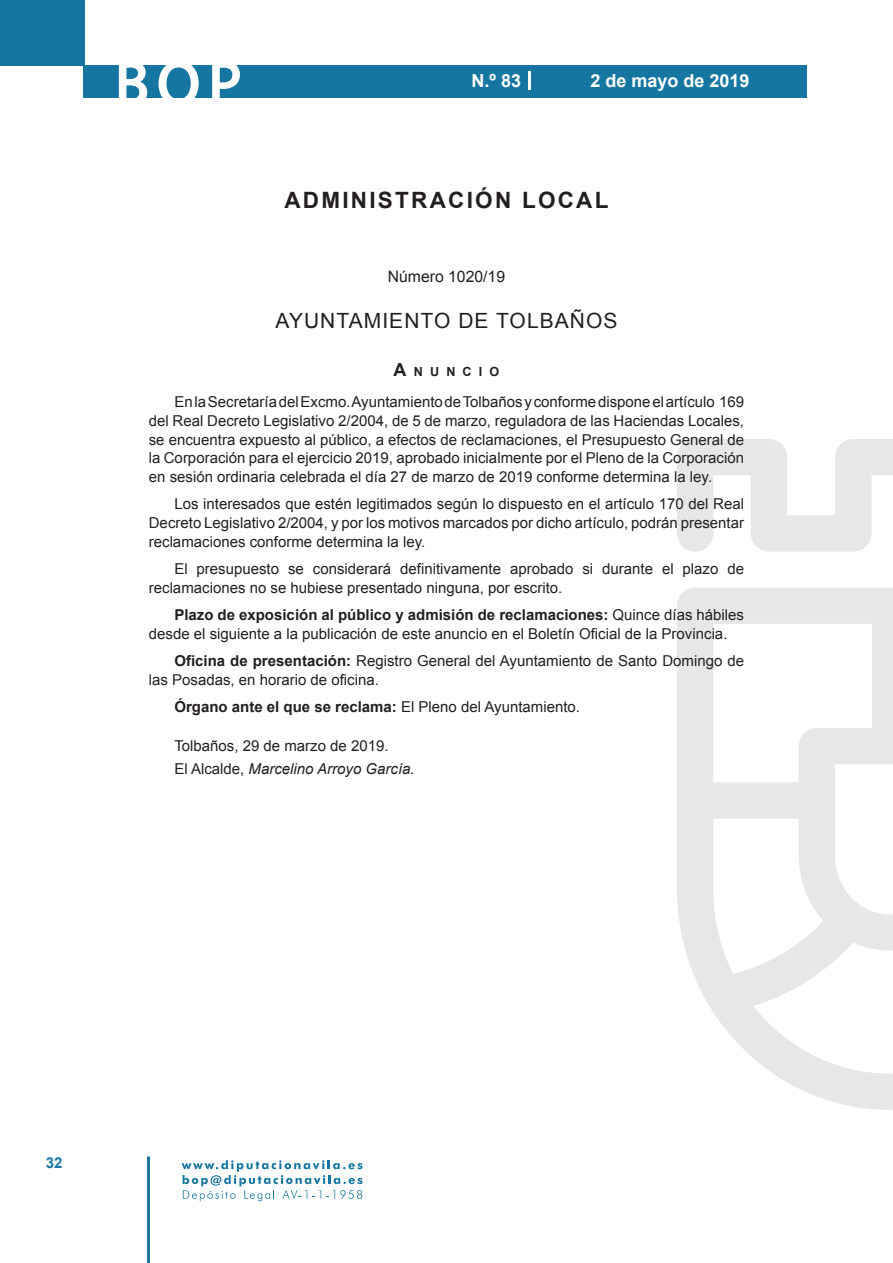
<style>
.page{position:relative;width:893px;height:1263px;background:#fff}
.page>*{position:absolute;margin:0;border:0;box-sizing:border-box;transform-origin:0 0}
.t1{font:500 61.5px "Avant Garde";color:#fff}
.t2{font:700 22.5px "Arial";letter-spacing:.1em;color:#231f20}
.t3{font:21px "Arial";letter-spacing:.05em;color:#231f20}
.t4{font:700 18px "Arial";color:#fff}
.t5{font:15.75px "Arial";color:#231f20}
.t6{font:15px/18.8px "Arial";color:#231f20}
.t7{font:700 15px "Arial";color:#231f20}
.t8{font:700 15px "Arial";color:#1876a3}
.t9{font:700 12.6px "Arial";letter-spacing:.57em;color:#231f20}
.s1{font-size:18px}
.s2{font-weight:700}
.s3{font-weight:400}
.s4{font-style:italic}
</style>
<div class="page">
<div style="left:0;top:0;width:85px;height:65px;background:#1676a2"></div>
<div style="left:84px;top:65px;width:723px;height:33px;background:#1676a2"></div>
<svg style="left:118px;top:65px;width:30px;height:33px"></svg>
<svg style="left:158px;top:65px;width:41px;height:33px"></svg>
<svg style="left:212px;top:65px;width:28px;height:33px"></svg>
<svg style="left:182px;top:1160px;width:181px;height:41px"></svg>
<hr style="left:147px;top:1156px;width:3px;height:107px;background:#1876a3">
<svg style="left:529px;top:71px;width:2px;height:19px"></svg>
<svg style="left:677px;top:439px;width:216px;height:671px"></svg>
<h1 class="t1" style="left:115px;top:46px;width:128px">BOP</h1>
<p class="t4" style="left:472px;top:69px;width:51px">N.º 83</p>
<p class="t4" style="left:590px;top:69px;width:161px">2 de mayo de 2019</p>
<h2 class="t2" style="left:284px;top:185px;width:325px">ADMINISTRACIÓN LOCAL</h2>
<p class="t5" style="left:388px;top:266px;width:119px">Número 1020/19</p>
<h3 class="t3" style="left:275px;top:307px;width:343px">AYUNTAMIENTO DE TOLBAÑOS</h3>
<p class="t9" style="left:394px;top:363px;width:107px"><span class="s1">A</span>NUNCIO</p>
<p class="t6" style="left:149px;top:392px;width:597px;text-align:justify;text-indent:26px">En la Secretaría del Excmo. Ayuntamiento de Tolbaños y conforme dispone el artículo 169 del Real Decreto Legislativo 2/2004, de 5 de marzo, reguladora de las Haciendas Locales, se encuentra expuesto al público, a efectos de reclamaciones, el Presupuesto General de la Corporación para el ejercicio 2019, aprobado inicialmente por el Pleno de la Corporación en sesión ordinaria celebrada el día 27 de marzo de 2019 conforme determina la ley.</p>
<p class="t6" style="left:149px;top:495px;width:597px;text-align:justify;text-indent:26px">Los interesados que estén legitimados según lo dispuesto en el artículo 170 del Real Decreto Legislativo 2/2004, y por los motivos marcados por dicho artículo, podrán presentar reclamaciones conforme determina la ley.</p>
<p class="t6" style="left:149px;top:560px;width:597px;text-indent:26px">El presupuesto se considerará definitivamente aprobado si durante el plazo de reclamaciones no se hubiese presentado ninguna, por escrito.</p>
<p class="t6" style="left:149px;top:606px;width:597px;text-indent:26px"><span class="s2">Plazo de exposición al público y admisión de reclamaciones:</span> Quince días hábiles desde el siguiente a la publicación de este anuncio en el Boletín Oficial de la Provincia.</p>
<p class="t6" style="left:149px;top:652px;width:597px;text-indent:26px"><span class="s2">Oficina de presentación:</span> Registro General del Ayuntamiento de Santo Domingo de las Posadas, en horario de oficina.</p>
<p class="t7" style="left:174px;top:697px;width:407px">Órgano ante el que se reclama: <span class="s3">El Pleno del Ayuntamiento.</span></p>
<p class="t6" style="left:174px;top:735px;width:242px;line-height:22.2px">Tolbaños, 29 de marzo de 2019.<br>El Alcalde, <span class="s4">Marcelino Arroyo García.</span></p>
<p class="t8" style="left:46px;top:1153px;width:18px">32</p>
</div>
